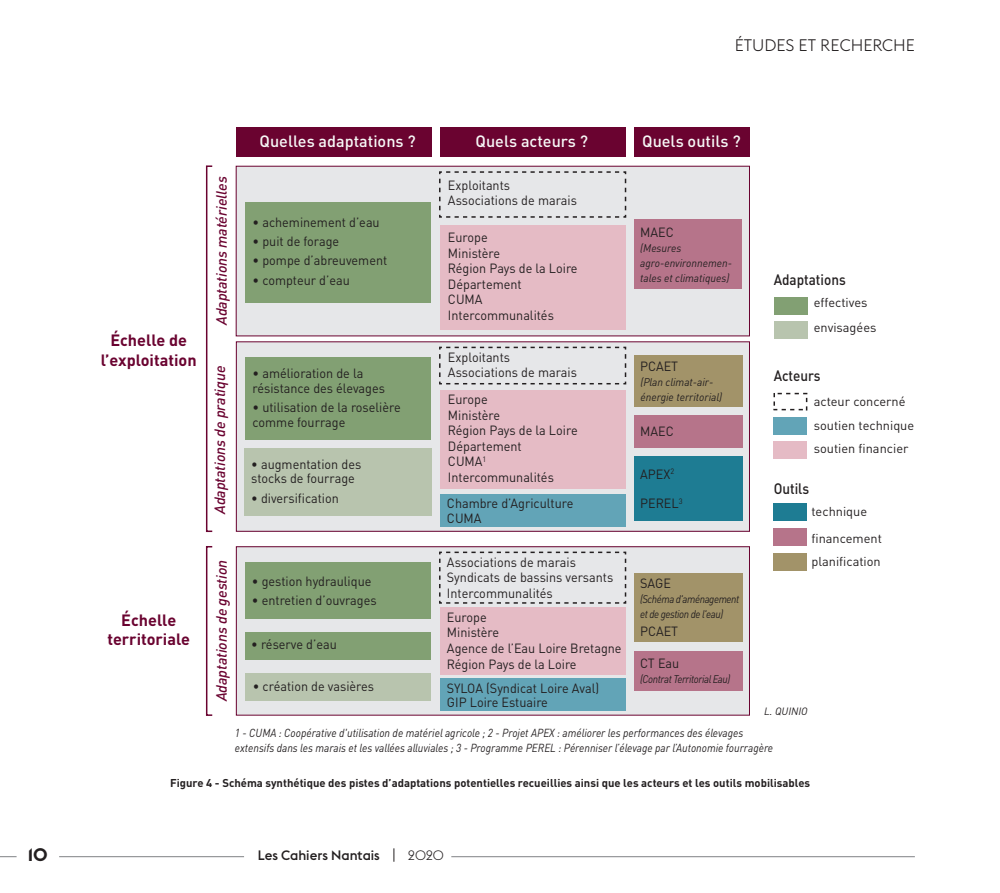
<style>
.page{position:relative;width:1000px;height:893px;background:#fff}
.page>*{position:absolute;margin:0;border:0;box-sizing:border-box;transform-origin:0 0}
.t1{font:700 18px "Euclid Flex";color:#231f20}
.t2{font:300 16.5px "Euclid Flex";color:#231f20}
.t3{font:500 16.2px "DIN Pro";color:#f7f8f7}
.t4{font:700 16.2px/19.5px "DIN Pro";color:#6a0330;text-align:center}
.t5{font:500 15px "DIN Pro";color:#231f20;scale:.9 1}
.t6{font:italic 500 14.7px "DIN Pro";letter-spacing:-.005em;color:#6a0330}
.t7{font:500 13.5px "Euclid Flex";color:#231f20}
.t8{font:300 13.5px "Euclid Flex";color:#231f20}
.t9{font:13.2px/15.6px "DIN Pro";color:#231f20;scale:.95 1}
.t10{font:12.75px/25px "DIN Pro";color:#231f20}
.t11{font:italic 11.55px/15.1px "DIN Pro";color:#231f20;scale:.9 1}
.t12{font:700 11.25px "DIN Pro";color:#231f20}
.t13{font:italic 11.1px/14.7px "DIN Pro";letter-spacing:-.005em;color:#231f20;scale:.95 1}
.t14{font:italic 11.1px/14.7px "DIN Pro";letter-spacing:-.04em;color:#231f20;scale:.9 1}
.t15{font:italic 10.5px "DIN Pro";color:#231f20}
</style>
<div class="page">
<svg style="left:0;top:856px;width:17px;height:1px"></svg>
<hr style="left:59px;top:856px;width:185px;height:1px;background:#808285">
<hr style="left:451px;top:856px;width:463px;height:1px;background:#808285">
<svg style="left:393px;top:848px;width:1px;height:14px"></svg>
<div style="left:236px;top:166px;width:513px;height:170px;background:#e6e7e9"></div>
<div style="left:236px;top:342px;width:513px;height:189px;background:#e6e7e9"></div>
<div style="left:236px;top:341px;width:513px;height:191px;border:1px solid #6a0330"></div>
<div style="left:236px;top:547px;width:513px;height:168px;background:#e6e7e9"></div>
<div style="left:236px;top:546px;width:513px;height:169px;border:1px solid #6a0330"></div>
<div style="left:634px;top:573px;width:109px;height:69px;background:#a29369"></div>
<div style="left:634px;top:355px;width:109px;height:52px;background:#a29369"></div>
<div style="left:634px;top:651px;width:108px;height:40px;background:#b6748a"></div>
<div style="left:634px;top:415px;width:108px;height:33px;background:#b6748a"></div>
<div style="left:634px;top:219px;width:107px;height:70px;background:#b6748a"></div>
<div style="left:634px;top:456px;width:109px;height:65px;background:#1e7c93"></div>
<div style="left:773px;top:504px;width:34px;height:17px;background:#1e7c93"></div>
<div style="left:773px;top:553px;width:34px;height:18px;background:#a29369"></div>
<div style="left:773px;top:528px;width:34px;height:18px;background:#b6748a"></div>
<div style="left:773px;top:417px;width:34px;height:17px;background:#62a4b7"></div>
<div style="left:773px;top:441px;width:34px;height:17px;background:#e5bbc5"></div>
<div style="left:773px;top:297px;width:34px;height:17px;background:#82a073"></div>
<div style="left:773px;top:321px;width:34px;height:17px;background:#b8c4ae"></div>
<div style="left:236px;top:128px;width:195px;height:29px;background:#6a0330"></div>
<div style="left:439px;top:128px;width:186px;height:29px;background:#6a0330"></div>
<div style="left:634px;top:128px;width:115px;height:29px;background:#6a0330"></div>
<svg style="left:773px;top:393px;width:34px;height:17px"></svg>
<div style="left:439px;top:390px;width:186px;height:99px;background:#e5bbc5"></div>
<svg style="left:439px;top:171px;width:188px;height:47px"></svg>
<svg style="left:439px;top:346px;width:188px;height:39px"></svg>
<svg style="left:439px;top:551px;width:188px;height:53px"></svg>
<div style="left:439px;top:225px;width:186px;height:104px;background:#e5bbc5"></div>
<div style="left:439px;top:494px;width:186px;height:33px;background:#62a4b7"></div>
<div style="left:439px;top:608px;width:186px;height:67px;background:#e5bbc5"></div>
<div style="left:439px;top:678px;width:186px;height:33px;background:#62a4b7"></div>
<div style="left:245px;top:203px;width:186px;height:100px;background:#82a073"></div>
<div style="left:245px;top:357px;width:186px;height:82px;background:#82a073"></div>
<div style="left:244px;top:449px;width:187px;height:67px;background:#b8c4ae"></div>
<div style="left:245px;top:562px;width:186px;height:57px;background:#82a073"></div>
<div style="left:245px;top:673px;width:186px;height:28px;background:#b8c4ae"></div>
<div style="left:245px;top:632px;width:186px;height:28px;background:#82a073"></div>
<div style="left:206px;top:165px;width:7px;height:367px;border:2px solid #6a0330"></div>
<div style="left:206px;top:546px;width:7px;height:170px;border:2px solid #6a0330"></div>
<p class="t2" style="left:734px;top:35px;width:181px">ÉTUDES ET RECHERCHE</p>
<p class="t4" style="left:101px;top:329px;width:97px">Échelle de l’exploitation</p>
<p class="t4" style="left:107px;top:608px;width:84px">Échelle territoriale</p>
<p class="t6" style="left:209px;top:325px;width:151px;rotate:-90deg">Adaptations matérielles</p>
<p class="t6" style="left:208px;top:514px;width:150px;rotate:-90deg">Adaptations de pratique</p>
<p class="t6" style="left:209px;top:701px;width:143px;rotate:-90deg">Adaptations de gestion</p>
<p class="t3" style="left:259px;top:128px;width:158px">Quelles adaptations ?</p>
<p class="t3" style="left:642px;top:128px;width:100px">Quels outils ?</p>
<p class="t3" style="left:475px;top:128px;width:114px">Quels acteurs ?</p>
<p class="t9" style="left:252px;top:213px;width:135px">• acheminement d’eau</p>
<p class="t9" style="left:252px;top:232px;width:93px">• puit de forage</p>
<p class="t9" style="left:252px;top:251px;width:143px">• pompe d’abreuvement</p>
<p class="t9" style="left:252px;top:271px;width:104px">• compteur d’eau</p>
<p class="t9" style="left:252px;top:364px;width:141px;line-height:14.7px">• amélioration de la résistance des élevages</p>
<p class="t9" style="left:252px;top:398px;width:157px;line-height:14.7px">• utilisation de la roselière comme fourrage</p>
<p class="t9" style="left:251px;top:455px;width:117px;line-height:14.7px">• augmentation des stocks de fourrage</p>
<p class="t9" style="left:251px;top:489px;width:94px">• diversification</p>
<p class="t9" style="left:252px;top:572px;width:127px">• gestion hydraulique</p>
<p class="t9" style="left:252px;top:591px;width:133px">• entretien d’ouvrages</p>
<p class="t9" style="left:251px;top:635px;width:92px">• réserve d’eau</p>
<p class="t9" style="left:253px;top:677px;width:129px">• création de vasières</p>
<p class="t9" style="left:448px;top:177px;width:137px;line-height:14.7px">Exploitants<br>Associations de marais</p>
<p class="t9" style="left:448px;top:228px;width:138px">Europe<br>Ministère<br>Région Pays de la Loire<br>Département<br>CUMA<br>Intercommunalités</p>
<p class="t9" style="left:448px;top:349px;width:137px;line-height:14.7px">Exploitants<br>Associations de marais</p>
<p class="t9" style="left:448px;top:390px;width:138px">Europe<br>Ministère<br>Région Pays de la Loire<br>Département<br>CUMA<sup>1<br></sup>Intercommunalités</p>
<p class="t9" style="left:447px;top:494px;width:135px;line-height:14.7px">Chambre d’Agriculture<br>CUMA</p>
<p class="t9" style="left:447px;top:554px;width:176px;line-height:15.1px">Associations de marais<br>Syndicats de bassins versants<br>Intercommunalités</p>
<p class="t9" style="left:447px;top:608px;width:185px">Europe<br>Ministère<br>Agence de l’Eau Loire Bretagne<br>Région Pays de la Loire</p>
<p class="t9" style="left:447px;top:679px;width:162px;line-height:14.7px">SYLOA (Syndicat Loire Aval)<br>GIP Loire Estuaire</p>
<p class="t9" style="left:640px;top:223px;width:37px">MAEC</p>
<p class="t13" style="left:640px;top:240px;width:98px">(Mesures agro-environnemen&shy;tales et climatiques)</p>
<p class="t9" style="left:640px;top:357px;width:41px">PCAET</p>
<p class="t13" style="left:640px;top:373px;width:87px">(Plan climat-air&shy;énergie territorial)</p>
<p class="t9" style="left:640px;top:422px;width:37px">MAEC</p>
<p class="t9" style="left:640px;top:465px;width:37px">APEX<sup>2</sup></p>
<p class="t9" style="left:640px;top:494px;width:46px">PEREL<sup>3</sup></p>
<p class="t9" style="left:640px;top:575px;width:34px">SAGE</p>
<p class="t14" style="left:640px;top:591px;width:111px">(Schéma d'aménagement et de gestion de l'eau)</p>
<p class="t9" style="left:640px;top:622px;width:41px">PCAET</p>
<p class="t9" style="left:640px;top:654px;width:43px">CT Eau</p>
<p class="t14" style="left:640px;top:670px;width:102px">(Contrat Territorial Eau)</p>
<p class="t5" style="left:773px;top:268px;width:82px">Adaptations</p>
<p class="t10" style="left:813px;top:289px;width:64px">effectives envisagées</p>
<p class="t5" style="left:773px;top:364px;width:54px">Acteurs</p>
<p class="t10" style="left:813px;top:388px;width:93px">acteur concerné</p>
<p class="t10" style="left:813px;top:412px;width:102px">soutien technique</p>
<p class="t10" style="left:813px;top:435px;width:96px">soutien financier</p>
<p class="t5" style="left:773px;top:476px;width:41px">Outils</p>
<p class="t10" style="left:811px;top:497px;width:57px">technique</p>
<p class="t10" style="left:811px;top:525px;width:72px;line-height:23.2px">financement planification</p>
<p class="t15" style="left:764px;top:703px;width:45px">L. QUINIO</p>
<p class="t11" style="left:235px;top:724px;width:599px">1 - CUMA : Coopérative d'utilisation de matériel agricole ; 2 - Projet APEX : améliorer les performances des élevages extensifs dans les marais et les vallées alluviales ; 3 - Programme PEREL : Pérenniser l’élevage par l’Autonomie fourragère</p>
<p class="t12" style="left:170px;top:773px;width:641px">Figure 4 - Schéma synthétique des pistes d’adaptations potentielles recueillies ainsi que les acteurs et les outils mobilisables</p>
<h1 class="t1" style="left:28px;top:844px;width:22px">10</h1>
<p class="t8" style="left:408px;top:847px;width:38px">2020</p>
<p class="t7" style="left:258px;top:847px;width:123px">Les Cahiers Nantais</p>
</div>
